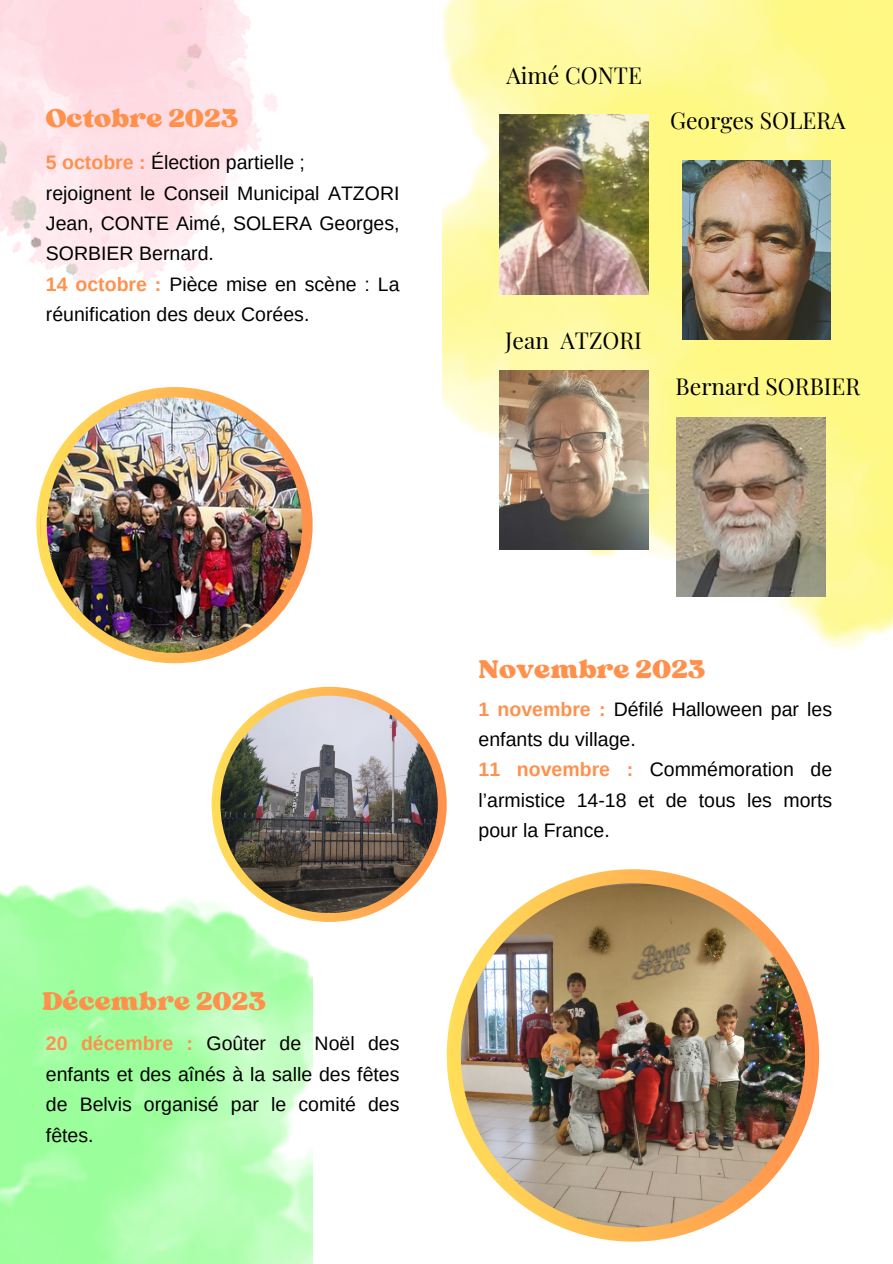
<style>
.page{position:relative;width:893px;height:1264px;background:#fff}
.page>*{position:absolute;margin:0;border:0;box-sizing:border-box;transform-origin:0 0}
.t1{font:27px "Sergio Trendy";color:#ff914d}
.t2{font:22.8px "Playfair Display";color:#000}
.t3{font:19.5px/30.3px "Arimo";color:#000;text-align:justify}
.s1{font-weight:700;color:#ff914d}
</style>
<div class="page">
<img style="left:0;top:0;width:278px;height:284px">
<img style="left:443px;top:0;width:449px;height:648px">
<svg style="left:36px;top:387px;width:276px;height:276px;background:#ffbc5a"></svg>
<svg style="left:40px;top:391px;width:269px;height:268px;background:#f8b251"></svg>
<img style="left:47px;top:397px;width:255px;height:255px;border-radius:50%">
<svg style="left:446px;top:869px;width:373px;height:372px;background:#ffba5b"></svg>
<svg style="left:451px;top:874px;width:363px;height:362px;background:#fcb754"></svg>
<img style="left:461px;top:883px;width:344px;height:344px;border-radius:50%">
<svg style="left:211px;top:686px;width:235px;height:236px;background:#ffbf64"></svg>
<svg style="left:215px;top:690px;width:228px;height:228px;background:#fdb652"></svg>
<img style="left:220px;top:695px;width:218px;height:218px;border-radius:50%">
<img style="left:682px;top:160px;width:148px;height:180px">
<img style="left:500px;top:114px;width:148px;height:180px">
<img style="left:676px;top:417px;width:149px;height:179px">
<img style="left:500px;top:370px;width:148px;height:179px">
<p class="t1" style="left:46px;top:101px;width:194px">Octobre 2023</p>
<p class="t3" style="left:46px;top:147px;width:260px"><span class="s1">5 octobre :</span> Élection partielle ;</p>
<h2 class="t3" style="left:46px;top:178px;width:355px">rejoignent le Conseil Municipal ATZORI Jean, CONTE Aimé, SOLERA Georges, SORBIER Bernard.</h2>
<p class="t3" style="left:46px;top:269px;width:355px"><span class="s1">14 octobre :</span> Pièce mise en scène : La réunification des deux Corées.</p>
<p class="t2" style="left:506px;top:59px;width:137px">Aimé CONTE</p>
<h2 class="t2" style="left:670px;top:104px;width:177px">Georges SOLERA</h2>
<p class="t2" style="left:505px;top:324px;width:138px">Jean ATZORI</p>
<h1 class="t2" style="left:675px;top:370px;width:186px">Bernard SORBIER</h1>
<p class="t1" style="left:42px;top:984px;width:225px">Décembre 2023</p>
<h2 class="t3" style="left:46px;top:1028px;width:355px"><span class="s1">20 décembre :</span> Goûter de Noël des enfants et des aînés à la salle des fêtes de Belvis organisé par le comité des fêtes.</h2>
<p class="t1" style="left:478px;top:652px;width:228px">Novembre 2023</p>
<h2 class="t3" style="left:478px;top:693px;width:355px"><span class="s1">1 novembre :</span> Défilé Halloween par les enfants du village.</h2>
<p class="t3" style="left:478px;top:754px;width:355px"><span class="s1">11 novembre :</span> Commémoration de l’armistice 14-18 et de tous les morts pour la France.</p>
</div>
